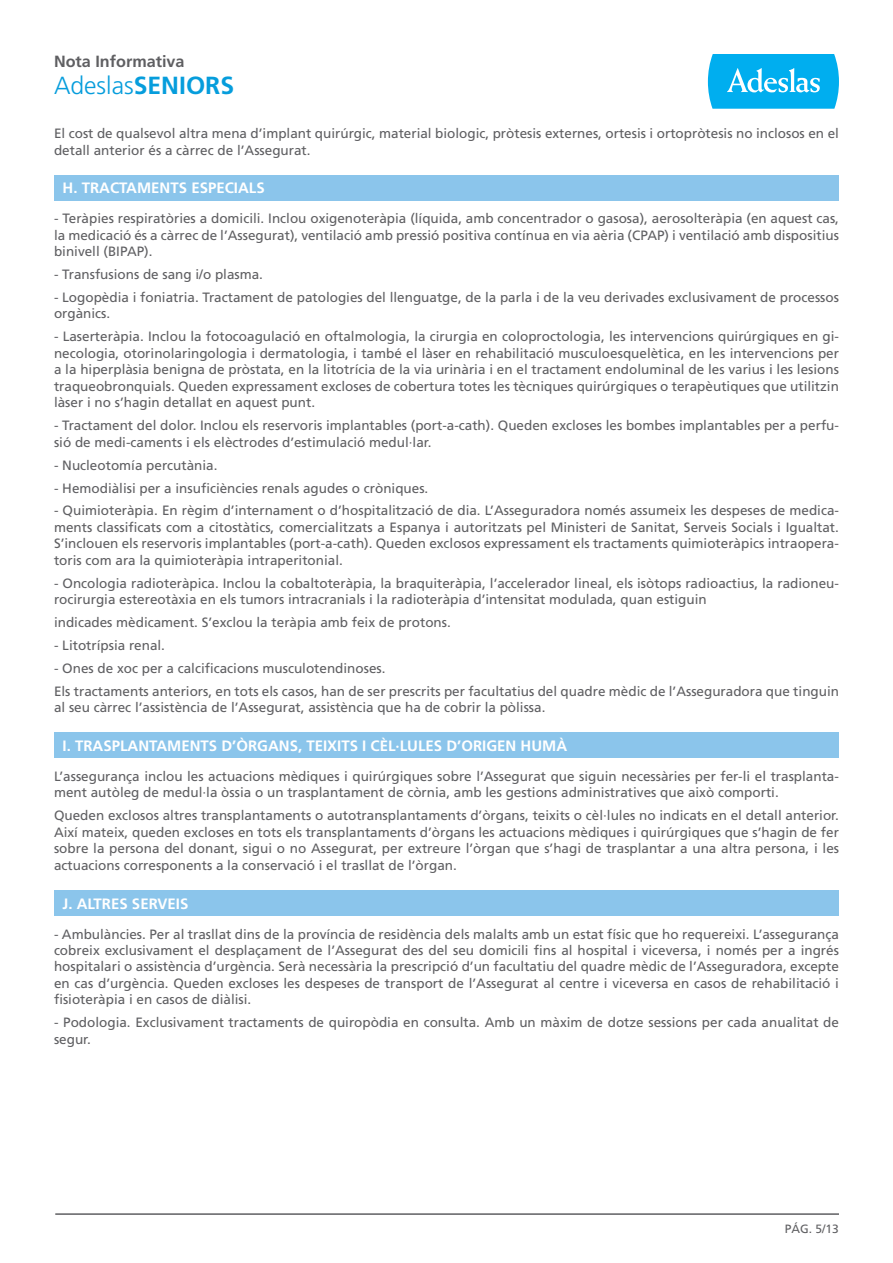
<style>
.page{position:relative;width:893px;height:1263px;background:#fff}
.page>*{position:absolute;margin:0;border:0;box-sizing:border-box;transform-origin:0 0}
.t1{font:300 24.75px "Frutiger";color:#069ddc}
.t2{font:700 16.2px "Frutiger";color:#5f5f62}
.t3{font:700 15px "Frutiger";color:#fff}
.t4{font:13.5px/16.5px "Frutiger";color:#5f5f62}
.t5{font:12px "Frutiger";color:#5f5f62}
.s1{font-weight:700}
</style>
<div class="page">
<div style="left:54px;top:175px;width:785px;height:25px;background:#8bc5eb"></div>
<div style="left:54px;top:732px;width:785px;height:26px;background:#8bc5eb"></div>
<div style="left:54px;top:890px;width:785px;height:25px;background:#8bc5eb"></div>
<svg style="left:708px;top:54px;width:131px;height:55px;background:#20b8f0"></svg>
<hr style="left:55px;top:1213px;width:784px;height:2px;background:#5f5f62">
<p class="t2" style="left:54px;top:51px;width:132px">Nota Informativa</p>
<h1 class="t1" style="left:54px;top:71px;width:182px">Adeslas<span class="s1">SENIORS</span></h1>
<p class="t4" style="left:54px;top:125px;width:786px">El cost de qualsevol altra mena d’implant quirúrgic, material biologic, pròtesis externes, ortesis i ortopròtesis no inclosos en el detall anterior és a càrrec de l’Assegurat.</p>
<p class="t3" style="left:63px;top:179px;width:204px">H. TRACTAMENTS ESPECIALS</p>
<p class="t4" style="left:54px;top:210px;width:786px;text-align:justify">- Teràpies respiratòries a domicili. Inclou oxigenoteràpia (líquida, amb concentrador o gasosa), aerosolteràpia (en aquest cas, la medicació és a càrrec de l’Assegurat), ventilació amb pressió positiva contínua en via aèria (CPAP) i ventilació amb dispositius binivell (BIPAP).</p>
<p class="t4" style="left:54px;top:266px;width:211px">- Transfusions de sang i/o plasma.</p>
<p class="t4" style="left:54px;top:289px;width:786px">- Logopèdia i foniatria. Tractament de patologies del llenguatge, de la parla i de la veu derivades exclusivament de processos orgànics.</p>
<p class="t4" style="left:54px;top:328px;width:786px;text-align:justify">- Laserteràpia. Inclou la fotocoagulació en oftalmologia, la cirurgia en coloproctologia, les intervencions quirúrgiques en gi&shy;necologia, otorinolaringologia i dermatologia, i també el làser en rehabilitació musculoesquelètica, en les intervencions per a la hiperplàsia benigna de pròstata, en la litotrícia de la via urinària i en el tractament endoluminal de les varius i les lesions traqueobronquials. Queden expressament excloses de cobertura totes les tècniques quirúrgiques o terapèutiques que utilitzin làser i no s’hagin detallat en aquest punt.</p>
<p class="t4" style="left:54px;top:417px;width:786px">- Tractament del dolor. Inclou els reservoris implantables (port-a-cath). Queden excloses les bombes implantables per a perfu&shy;sió de medi-caments i els elèctrodes d’estimulació medul·lar.</p>
<p class="t4" style="left:54px;top:457px;width:165px">- Nucleotomía percutània.</p>
<p class="t4" style="left:54px;top:479px;width:376px">- Hemodiàlisi per a insuficiències renals agudes o cròniques.</p>
<p class="t4" style="left:54px;top:502px;width:786px;text-align:justify">- Quimioteràpia. En règim d’internament o d’hospitalització de dia. L’Asseguradora només assumeix les despeses de medica&shy;ments classificats com a citostàtics, comercialitzats a Espanya i autoritzats pel Ministeri de Sanitat, Serveis Socials i Igualtat.<br>S’inclouen els reservoris implantables (port-a-cath). Queden exclosos expressament els tractaments quimioteràpics intraopera&shy;toris com ara la quimioteràpia intraperitonial.</p>
<p class="t4" style="left:54px;top:575px;width:786px">- Oncologia radioteràpica. Inclou la cobaltoteràpia, la braquiteràpia, l’accelerador lineal, els isòtops radioactius, la radioneu&shy;rocirurgia estereotàxia en els tumors intracranials i la radioteràpia d’intensitat modulada, quan estiguin</p>
<p class="t4" style="left:54px;top:614px;width:398px">indicades mèdicament. S’exclou la teràpia amb feix de protons.</p>
<p class="t4" style="left:54px;top:637px;width:113px">- Litotrípsia renal.</p>
<p class="t4" style="left:54px;top:657px;width:787px;line-height:23px">- Ones de xoc per a calcificacions musculotendinoses.<br>Els tractaments anteriors, en tots els casos, han de ser prescrits per facultatius del quadre mèdic de l’Asseguradora que tinguin</p>
<p class="t4" style="left:54px;top:699px;width:493px">al seu càrrec l’assistència de l’Assegurat, assistència que ha de cobrir la pòlissa.</p>
<p class="t3" style="left:63px;top:737px;width:506px">I. TRASPLANTAMENTS D’ÒRGANS, TEIXITS I CÈL·LULES D’ORIGEN HUMÀ</p>
<p class="t4" style="left:54px;top:768px;width:786px">L’assegurança inclou les actuacions mèdiques i quirúrgiques sobre l’Assegurat que siguin necessàries per fer-li el trasplanta&shy;ment autòleg de medul·la òssia o un trasplantament de còrnia, amb les gestions administratives que això comporti.</p>
<p class="t4" style="left:54px;top:807px;width:787px;text-align:justify">Queden exclosos altres transplantaments o autotransplantaments d’òrgans, teixits o cèl·lules no indicats en el detall anterior.<br>Així mateix, queden excloses en tots els transplantaments d’òrgans les actuacions mèdiques i quirúrgiques que s’hagin de fer sobre la persona del donant, sigui o no Assegurat, per extreure l’òrgan que s’hagi de trasplantar a una altra persona, i les actuacions corresponents a la conservació i el trasllat de l’òrgan.</p>
<p class="t3" style="left:63px;top:895px;width:127px">J. ALTRES SERVEIS</p>
<p class="t4" style="left:54px;top:925px;width:786px;text-align:justify">- Ambulàncies. Per al trasllat dins de la província de residència dels malalts amb un estat físic que ho requereixi. L’assegurança cobreix exclusivament el desplaçament de l’Assegurat des del seu domicili fins al hospital i viceversa, i només per a ingrés hospitalari o assistència d’urgència. Serà necessària la prescripció d’un facultatiu del quadre mèdic de l’Asseguradora, excepte en cas d’urgència. Queden excloses les despeses de transport de l’Assegurat al centre i viceversa en casos de rehabilitació i fisioteràpia i en casos de diàlisi.</p>
<p class="t4" style="left:54px;top:1014px;width:786px">- Podologia. Exclusivament tractaments de quiropòdia en consulta. Amb un màxim de dotze sessions per cada anualitat de segur.</p>
<p class="t5" style="left:785px;top:1221px;width:56px">PÁG. 5/13</p>
</div>
